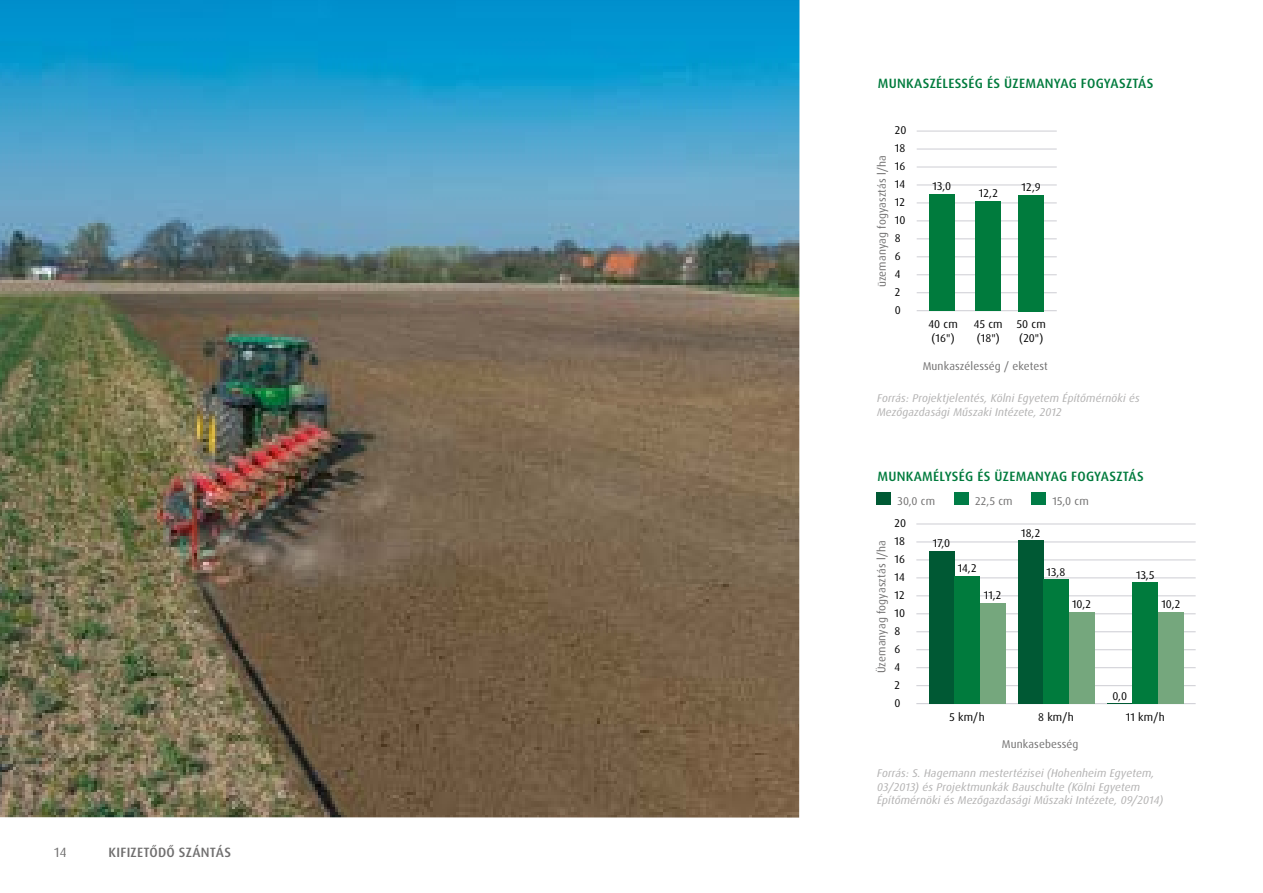
<style>
.page{position:relative;width:1263px;height:893px;background:#fff}
.page>*{position:absolute;margin:0;border:0;box-sizing:border-box;transform-origin:0 0}
.t1{font:500 13.5px "Dax Pro";letter-spacing:.02em;color:#007b3d}
.t2{font:500 13.5px "Dax Pro";letter-spacing:.02em;color:#706f6f}
.t3{font:13.5px "Dax Pro";color:#706f6f}
.t4{font:italic 11.25px/13.5px "Dax Pro";letter-spacing:.01em;color:#b3b2b2}
.t5{font:11.25px/18px "Dax Pro";letter-spacing:.01em;color:#000}
.t6{font:11.25px "Dax Pro";letter-spacing:.01em;color:#706f6f}
</style>
<div class="page">
<img style="left:0;top:0;width:799px;height:817px">
<hr style="left:916px;top:524px;width:280px;height:1px;background:#cdcdd3">
<hr style="left:916px;top:595px;width:280px;height:1px;background:#cdcdd3">
<hr style="left:916px;top:559px;width:280px;height:1px;background:#cdcdd3">
<hr style="left:916px;top:631px;width:280px;height:1px;background:#cdcdd3">
<hr style="left:916px;top:685px;width:280px;height:1px;background:#cdcdd3">
<hr style="left:916px;top:542px;width:280px;height:1px;background:#cdcdd3">
<hr style="left:916px;top:613px;width:280px;height:1px;background:#cdcdd3">
<hr style="left:916px;top:667px;width:280px;height:1px;background:#cdcdd3">
<hr style="left:916px;top:577px;width:280px;height:1px;background:#cdcdd3">
<hr style="left:916px;top:649px;width:280px;height:1px;background:#cdcdd3">
<hr style="left:916px;top:703px;width:280px;height:1px;background:#cdcdd3">
<div style="left:929px;top:551px;width:25px;height:153px;background:#005934"></div>
<div style="left:954px;top:576px;width:26px;height:128px;background:#007b3d"></div>
<div style="left:980px;top:603px;width:25px;height:101px;background:#75a77d"></div>
<div style="left:1018px;top:540px;width:25px;height:164px;background:#005934"></div>
<div style="left:1069px;top:612px;width:25px;height:92px;background:#75a77d"></div>
<div style="left:1043px;top:580px;width:26px;height:124px;background:#007b3d"></div>
<div style="left:1132px;top:583px;width:26px;height:121px;background:#007b3d"></div>
<div style="left:1158px;top:612px;width:25px;height:92px;background:#75a77d"></div>
<div style="left:876px;top:492px;width:15px;height:13px;background:#005934"></div>
<div style="left:954px;top:492px;width:14px;height:13px;background:#007c46"></div>
<div style="left:1031px;top:492px;width:15px;height:13px;background:#007c46"></div>
<hr style="left:917px;top:131px;width:140px;height:1px;background:#cdcdd3">
<hr style="left:917px;top:203px;width:140px;height:1px;background:#cdcdd3">
<hr style="left:917px;top:167px;width:140px;height:1px;background:#cdcdd3">
<hr style="left:917px;top:238px;width:140px;height:1px;background:#cdcdd3">
<hr style="left:917px;top:292px;width:140px;height:1px;background:#cdcdd3">
<hr style="left:917px;top:149px;width:140px;height:1px;background:#cdcdd3">
<hr style="left:917px;top:221px;width:140px;height:1px;background:#cdcdd3">
<hr style="left:917px;top:274px;width:140px;height:1px;background:#cdcdd3">
<hr style="left:917px;top:185px;width:140px;height:1px;background:#cdcdd3">
<hr style="left:917px;top:256px;width:140px;height:1px;background:#cdcdd3">
<hr style="left:917px;top:310px;width:140px;height:1px;background:#cdcdd3">
<div style="left:929px;top:194px;width:26px;height:117px;background:#007b3d"></div>
<div style="left:1018px;top:195px;width:26px;height:116px;background:#007b3d"></div>
<div style="left:975px;top:201px;width:26px;height:110px;background:#007b3d"></div>
<p class="t3" style="left:54px;top:843px;width:14px">14</p>
<p class="t2" style="left:108px;top:843px;width:124px">KIFIZETŐDŐ SZÁNTÁS</p>
<p class="t1" style="left:878px;top:75px;width:277px">MUNKASZÉLESSÉG ÉS ÜZEMANYAG FOGYASZTÁS</p>
<p class="t5" style="left:895px;top:121px;width:13px">20<br>18<br>16<br>14<br>12<br>10<br>8<br>6<br>4<br>2<br>0</p>
<p class="t5" style="left:928px;top:318px;width:31px;line-height:13.5px">40 cm (16")</p>
<p class="t5" style="left:974px;top:318px;width:30px;line-height:13.5px">45 cm (18")</p>
<p class="t5" style="left:1017px;top:318px;width:30px;line-height:13.5px">50 cm (20")</p>
<p class="t6" style="left:874px;top:287px;width:134px;rotate:-90deg">üzemanyag fogyasztás l/ha</p>
<p class="t5" style="left:932px;top:178px;width:20px">13,0</p>
<p class="t5" style="left:1022px;top:178px;width:21px">12,9</p>
<p class="t5" style="left:979px;top:184px;width:21px">12,2</p>
<p class="t6" style="left:923px;top:359px;width:127px">Munkaszélesség / eketest</p>
<p class="t4" style="left:877px;top:392px;width:264px">Forrás: Projektjelentés, Kölni Egyetem Építőmérnöki és<br>Mezőgazdasági Műszaki Intézete, 2012</p>
<p class="t1" style="left:877px;top:468px;width:268px">MUNKAMÉLYSÉG ÉS ÜZEMANYAG FOGYASZTÁS</p>
<p class="t5" style="left:894px;top:514px;width:13px">20<br>18<br>16<br>14<br>12<br>10<br>8<br>6<br>4<br>2<br>0</p>
<p class="t5" style="left:949px;top:708px;width:37px">5 km/h</p>
<p class="t5" style="left:1038px;top:708px;width:37px">8 km/h</p>
<p class="t5" style="left:1126px;top:708px;width:40px">11 km/h</p>
<p class="t6" style="left:898px;top:494px;width:39px">30,0 cm</p>
<p class="t6" style="left:975px;top:494px;width:39px">22,5 cm</p>
<p class="t6" style="left:1053px;top:494px;width:38px">15,0 cm</p>
<p class="t5" style="left:1021px;top:524px;width:21px">18,2</p>
<p class="t5" style="left:933px;top:534px;width:19px">17,0</p>
<p class="t6" style="left:874px;top:673px;width:134px;rotate:-90deg">Üzemanyag fogyasztás l/ha</p>
<p class="t5" style="left:958px;top:560px;width:20px">14,2</p>
<p class="t5" style="left:1046px;top:563px;width:20px">13,8</p>
<p class="t5" style="left:1136px;top:566px;width:20px">13,5</p>
<p class="t5" style="left:984px;top:586px;width:19px">11,2</p>
<p class="t5" style="left:1161px;top:595px;width:20px">10,2</p>
<p class="t5" style="left:1072px;top:595px;width:20px">10,2</p>
<p class="t5" style="left:1112px;top:687px;width:16px">0,0</p>
<p class="t6" style="left:1002px;top:737px;width:78px">Munkasebesség</p>
<p class="t4" style="left:877px;top:767px;width:288px">Forrás: S. Hagemann mestertézisei (Hohenheim Egyetem,<br>03/2013) és Projektmunkák Bauschulte (Kölni Egyetem<br>Építőmérnöki és Mezőgazdasági Műszaki Intézete, 09/2014)</p>
</div>
